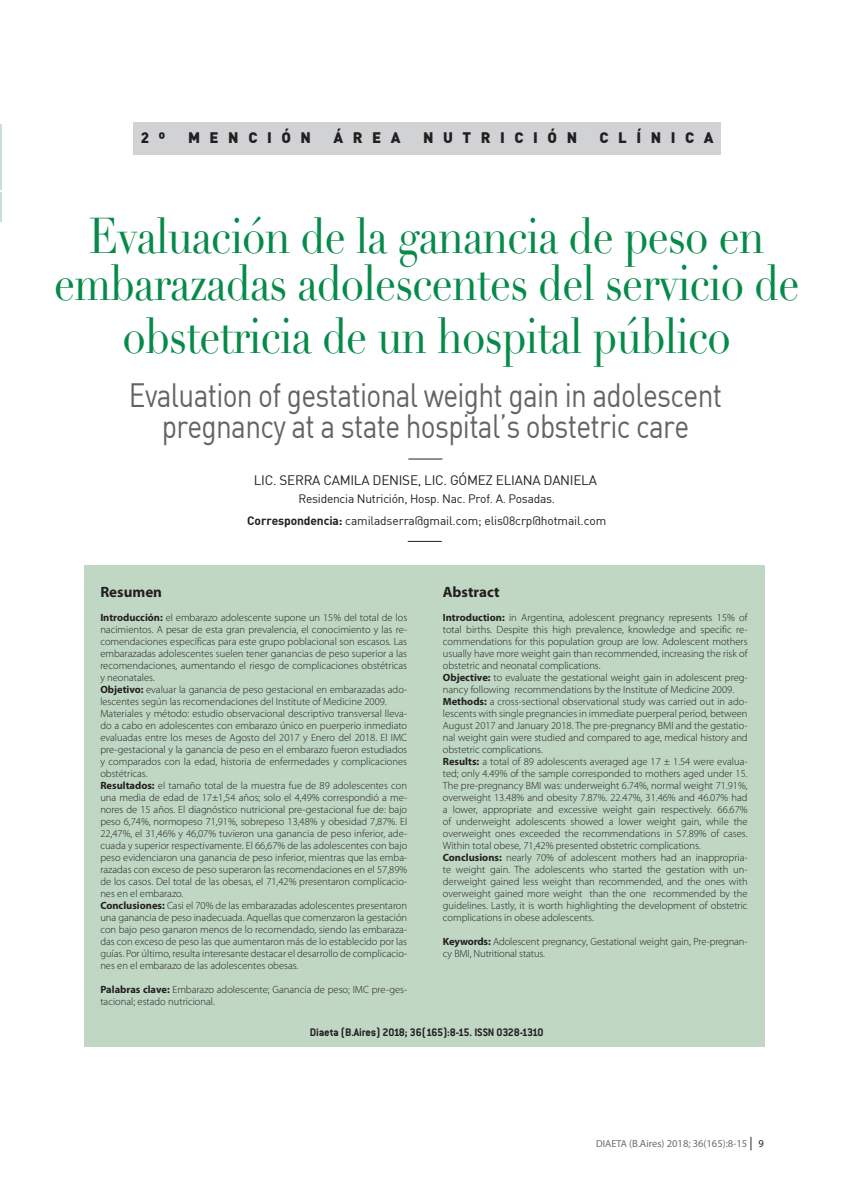
<style>
.page{position:relative;width:851px;height:1191px;background:#fff}
.page>*{position:absolute;margin:0;border:0;box-sizing:border-box;transform-origin:0 0}
.t1{font:49.5px/46.5px "Didot LT Std";letter-spacing:-.02em;color:#068a4a;text-align:center;scale:.85 1}
.t2{font:33px/31.5px "DIN";letter-spacing:-.025em;color:#636366;text-align:center;scale:.85 1}
.t3{font:900 15px "DIN";letter-spacing:.64em;color:#231f20}
.t4{font:700 15px "Myriad Pro";color:#231f20}
.t5{font:13.5px "DIN";letter-spacing:-.02em;color:#231f20}
.t6{font:12px/22.5px "DIN";letter-spacing:-.01em;color:#231f20;text-align:center}
.t7{font:700 12px "Conduit ITC";letter-spacing:-.025em;color:#231f20}
.t8{font:300 10.5px/12px "Myriad Pro";color:#231f20}
.t9{font:10.5px "Myriad Pro";color:#6c6d70}
.s1{font-weight:700}
.s2{font-size:10.2px}
.s3{font-size:13.5px;color:#231f20}
.s4{color:#231f20}
</style>
<div class="page">
<div style="left:133px;top:122px;width:587px;height:32px;background:#d1d2d4"></div>
<div style="left:84px;top:565px;width:680px;height:481px;background:#c0d7c4"></div>
<hr style="left:408px;top:458px;width:34px;height:1px;background:#231f20">
<hr style="left:407px;top:541px;width:34px;height:1px;background:#231f20">
<hr style="left:0;top:124px;width:1px;height:66px;background:#ccdecf">
<svg style="left:0;top:193px;width:1px;height:29px"></svg>
<h3 class="t3" style="left:141px;top:128px;width:26px">2 º</h3>
<h3 class="t3" style="left:188px;top:128px;width:124px">MENCIÓN</h3>
<h3 class="t3" style="left:333px;top:128px;width:69px">ÁREA</h3>
<h3 class="t3" style="left:423px;top:128px;width:156px">NUTRICIÓN</h3>
<h3 class="t3" style="left:599px;top:128px;width:115px">CLÍNICA</h3>
<h1 class="t1" style="left:54px;top:214px;width:878px">Evaluación de la ganancia de peso en embarazadas adolescentes del servicio de</h1>
<h1 class="t1" style="left:122px;top:313px;width:717px">obstetricia de un hospital público</h1>
<h2 class="t2" style="left:129px;top:378px;width:699px">Evaluation of gestational weight gain in adolescent pregnancy at a state hospital’s obstetric care</h2>
<p class="t5" style="left:254px;top:471px;width:345px">LIC. SERRA CAMILA DENISE, LIC. GÓMEZ ELIANA DANIELA</p>
<p class="t6" style="left:247px;top:487px;width:360px">Residencia Nutrición, Hosp. Nac. Prof. A. Posadas.<br><span class="s1">Correspondencia:</span> camiladserra@gmail.com; elis08crp@hotmail.com</p>
<h3 class="t4" style="left:100px;top:583px;width:63px">Resumen</h3>
<p class="t8" style="left:100px;top:612px;width:308px"><span class="s1">Introducción:</span> el embarazo adolescente supone un 15% del total de los nacimientos. A pesar de esta gran prevalencia, el conocimiento y las re&shy;comendaciones específicas para este grupo poblacional son escasos. Las embarazadas adolescentes suelen tener ganancias de peso superior a las recomendaciones, aumentando el riesgo de complicaciones obstétricas y neonatales.<br><span class="s1">Objetivo:</span> evaluar la ganancia de peso gestacional en embarazadas ado&shy;lescentes según las recomendaciones del Institute of Medicine 2009.<br>Materiales y método: estudio observacional descriptivo transversal lleva&shy;do a cabo en adolescentes con embarazo único en puerperio inmediato evaluadas entre los meses de Agosto del 2017 y Enero del 2018. El IMC pre-gestacional y la ganancia de peso en el embarazo fueron estudiados y comparados con la edad, historia de enfermedades y complicaciones obstétricas.<br><span class="s1">Resultados:</span> el tamaño total de la muestra fue de 89 adolescentes con una media de edad de 17±1,54 años; solo el 4,49% correspondió a me&shy;nores de 15 años. El diagnóstico nutricional pre-gestacional fue de: bajo peso 6,74%, normopeso 71,91%, sobrepeso 13,48% y obesidad 7,87%. El 22,47%, el 31,46% y 46,07% tuvieron una ganancia de peso inferior, ade&shy;cuada y superior respectivamente. El 66,67% de las adolescentes con bajo peso evidenciaron una ganancia de peso inferior, mientras que las emba&shy;razadas con exceso de peso superaron las recomendaciones en el 57,89% de los casos. Del total de las obesas, el 71,42% presentaron complicacio&shy;nes en el embarazo.<br><span class="s1">Conclusiones:</span> Casi el 70% de las embarazadas adolescentes presentaron una ganancia de peso inadecuada. Aquellas que comenzaron la gestación con bajo peso ganaron menos de lo recomendado, siendo las embaraza&shy;das con exceso de peso las que aumentaron más de lo establecido por las guías. Por último, resulta interesante destacar el desarrollo de complicacio&shy;nes en el embarazo de las adolescentes obesas.</p>
<p class="t8" style="left:100px;top:984px;width:308px"><span class="s1">Palabras clave:</span> Embarazo adolescente; Ganancia de peso; IMC pre-ges&shy;tacional; estado nutricional.</p>
<h3 class="t4" style="left:443px;top:583px;width:58px">Abstract</h3>
<p class="t8" style="left:443px;top:612px;width:306px"><span class="s1">Introduction:</span> in Argentina, adolescent pregnancy represents 15% of total births. Despite this high prevalence, knowledge and specific re&shy;commendations for this population group are low. Adolescent mothers usually have more weight gain than recommended, increasing the risk of obstetric and neonatal complications.<br><span class="s1">Objective:</span> to evaluate the gestational weight gain in adolescent preg&shy;nancy following recommendations by the Institute of Medicine 2009.<br><span class="s1">Methods:</span> a cross-sectional observational study was carried out in ado&shy;lescents with single pregnancies in immediate puerperal period, between August 2017 and January 2018. The pre-pregnancy BMI and the gestatio&shy;nal weight gain were studied and compared to age, medical history and obstetric complications.<br><span class="s1">Results:</span> a total of 89 adolescents averaged age 17 ± 1.54 were evalua&shy;ted; only 4.49% of the sample corresponded to mothers aged under 15.<br>The pre-pregnancy BMI was: underweight 6.74%, normal weight 71.91%, overweight 13.48% and obesity 7.87%. 22.47%, 31.46% and 46.07% had a lower, appropriate and excessive weight gain respectively. 66.67% of underweight adolescents showed a lower weight gain, while the overweight ones exceeded the recommendations in 57.89% of cases.<br>Within total obese, 71,42% presented obstetric complications.<br><span class="s1">Conclusions:</span> nearly 70% of adolescent mothers had an inappropria&shy;te weight gain. The adolescents who started the gestation with un&shy;derweight gained less weight than recommended, and the ones with overweight gained more weight than the one recommended by the guidelines. Lastly, it is worth highlighting the development of obstetric complications in obese adolescents.</p>
<p class="t8" style="left:443px;top:936px;width:306px"><span class="s1">Keywords:</span> Adolescent pregnancy, Gestational weight gain, Pre-pregnan&shy;cy BMI, Nutritional status.</p>
<p class="t7" style="left:310px;top:1025px;width:235px">Diaeta (B.Aires) 2018; 36(165):8-15. ISSN 0328-1310</p>
<p class="t9" style="left:596px;top:1137px;width:169px"><span class="s2">DIAETA</span> (B.Aires) 2018; 36(165):8-15 <span class="s3">|</span> <span class="s4">9</span></p>
</div>
